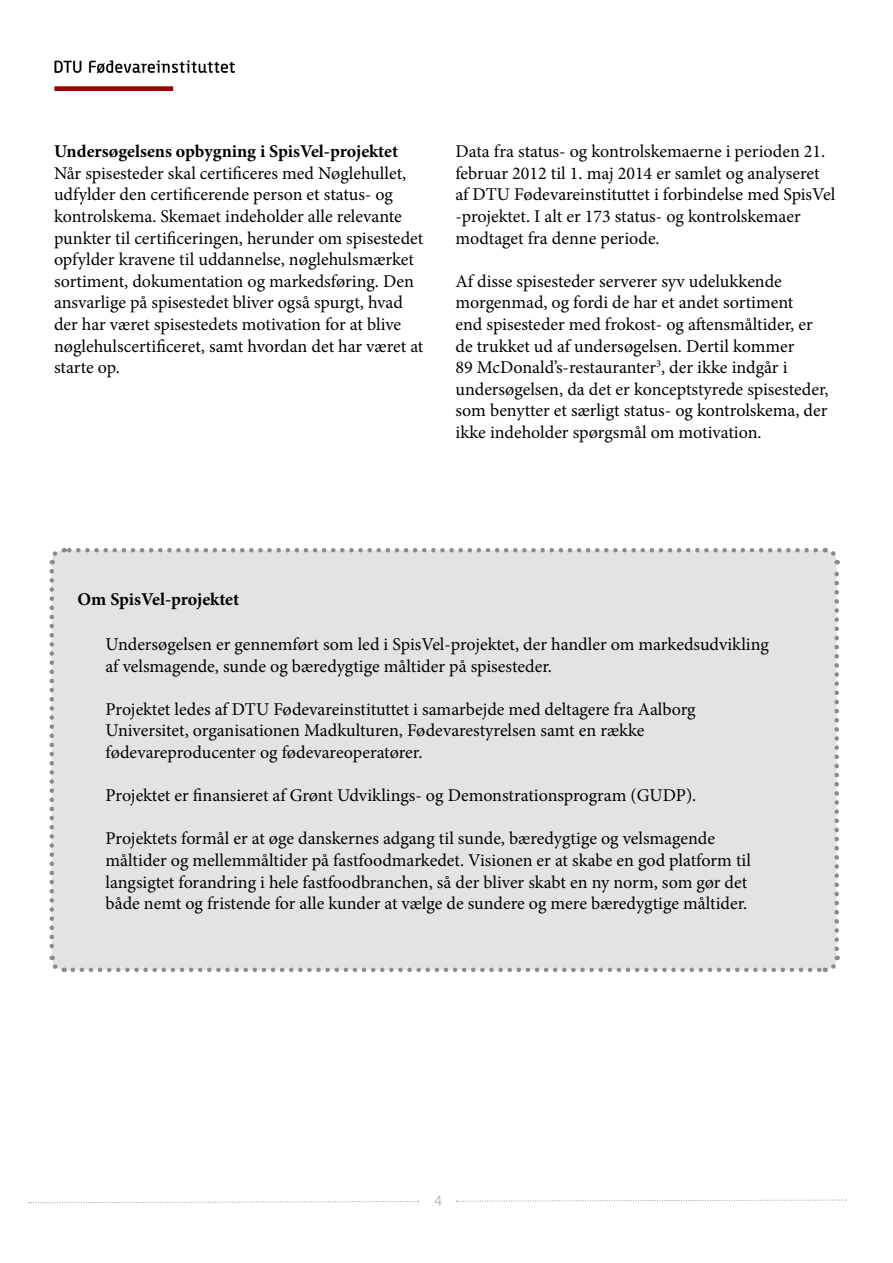
<style>
.page{position:relative;width:893px;height:1263px;background:#fff}
.page>*{position:absolute;margin:0;border:0;box-sizing:border-box;transform-origin:0 0}
.t1{font:18px/21.6px "Minion Pro";color:#000}
.t2{font:700 18px "Minion Pro";letter-spacing:-.005em;color:#000}
.t3{font:300 13.5px "Neo Sans Std";color:#888a8d}
</style>
<div class="page">
<svg style="left:29px;top:1201px;width:389px;height:2px"></svg>
<svg style="left:456px;top:1199px;width:390px;height:3px"></svg>
<img style="left:54px;top:61px;width:180px;height:30px">
<div style="left:52px;top:550px;width:785px;height:420px;background:#e2e3e4;border-radius:12px"></div>
<svg style="left:49px;top:571px;width:16px;height:402px"></svg>
<svg style="left:73px;top:956px;width:767px;height:17px"></svg>
<svg style="left:824px;top:548px;width:16px;height:401px"></svg>
<svg style="left:49px;top:548px;width:767px;height:16px"></svg>
<p class="t2" style="left:54px;top:139px;width:346px">Undersøgelsens opbygning i SpisVel-projektet</p>
<p class="t1" style="left:54px;top:162px;width:371px">Når spisesteder skal certificeres med Nøglehullet, udfylder den certificerende person et status- og kontrolskema. Skemaet indeholder alle relevante punkter til certificeringen, herunder om spisestedet opfylder kravene til uddannelse, nøglehulsmærket sortiment, dokumentation og markedsføring. Den ansvarlige på spisestedet bliver også spurgt, hvad der har været spisestedets motivation for at blive nøglehulscertificeret, samt hvordan det har været at starte op.</p>
<p class="t1" style="left:455px;top:141px;width:381px">Data fra status- og kontrolskemaerne i perioden 21. februar 2012 til 1. maj 2014 er samlet og analyseret af DTU Fødevareinstituttet i forbindelse med SpisVel -projektet. I alt er 173 status- og kontrolskemaer modtaget fra denne periode.</p>
<p class="t1" style="left:455px;top:270px;width:375px">Af disse spisesteder serverer syv udelukkende morgenmad, og fordi de har et andet sortiment<br>end spisesteder med frokost- og aftensmåltider, er de trukket ud af undersøgelsen. Dertil kommer<br>89 McDonald’s-restauranter<sup>3</sup>, der ikke indgår i undersøgelsen, da det er konceptstyrede spisesteder, som benytter et særligt status- og kontrolskema, der ikke indeholder spørgsmål om motivation.</p>
<p class="t2" style="left:77px;top:586px;width:163px">Om SpisVel-projektet</p>
<p class="t1" style="left:106px;top:633px;width:665px">Undersøgelsen er gennemført som led i SpisVel-projektet, der handler om markedsudvikling af velsmagende, sunde og bæredygtige måltider på spisesteder.</p>
<p class="t1" style="left:106px;top:698px;width:592px">Projektet ledes af DTU Fødevareinstituttet i samarbejde med deltagere fra Aalborg<br>Universitet, organisationen Madkulturen, Fødevarestyrelsen samt en række fødevareproducenter og fødevareoperatører.</p>
<p class="t1" style="left:106px;top:785px;width:592px">Projektet er finansieret af Grønt Udviklings- og Demonstrationsprogram (GUDP).</p>
<p class="t1" style="left:106px;top:828px;width:647px">Projektets formål er at øge danskernes adgang til sunde, bæredygtige og velsmagende måltider og mellemmåltider på fastfoodmarkedet. Visionen er at skabe en god platform til langsigtet forandring i hele fastfoodbranchen, så der bliver skabt en ny norm, som gør det både nemt og fristende for alle kunder at vælge de sundere og mere bæredygtige måltider.</p>
<p class="t3" style="left:435px;top:1193px;width:9px">4</p>
</div>
